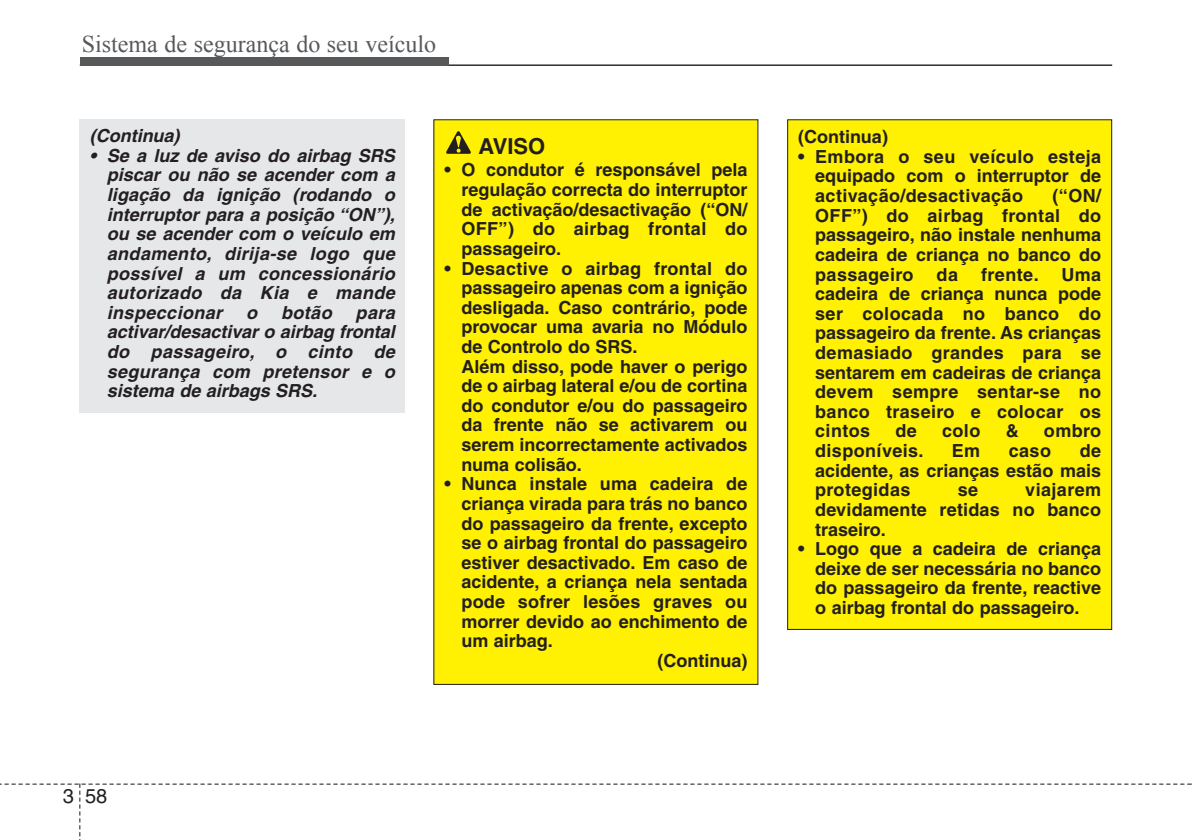
<style>
.page{position:relative;width:1192px;height:840px;background:#fff}
.page>*{position:absolute;margin:0;border:0;box-sizing:border-box;transform-origin:0 0}
.t1{font:24px "Times New Roman";color:#57585a}
.t2{font:700 22px "Helvetica";color:#231f20}
.t3{font:20px "Helvetica";color:#231f20}
.t4{font:700 18px/19.6px "Helvetica";color:#231f20;text-align:justify}
.t5{font:italic 700 18px/19.6px "Helvetica";letter-spacing:.02em;color:#231f20;text-align:justify}
.t6{font:700 18px "Helvetica";letter-spacing:.02em;color:#231f20}
</style>
<div class="page">
<svg style="left:0;top:783px;width:1192px;height:57px"></svg>
<hr style="left:80px;top:64px;width:1032px;height:2px;background:#231f20">
<div style="left:80px;top:57px;width:368px;height:8px;background:#57585a"></div>
<div style="left:80px;top:119px;width:325px;height:294px;background:#e6e7e9"></div>
<div style="left:434px;top:120px;width:323px;height:564px;background:#fff101"></div>
<img style="left:446px;top:131px;width:24px;height:23px">
<div style="left:787px;top:120px;width:324px;height:509px;background:#fff101"></div>
<div style="left:787px;top:119px;width:325px;height:510px;border:1px solid #231f20"></div>
<p class="t1" style="left:82px;top:31px;width:356px">Sistema de segurança do seu veículo</p>
<p class="t5" style="left:90px;top:128px;width:95px">(Continua)</p>
<p class="t5" style="left:107px;top:147px;width:293px;text-indent:-17px">• Se a luz de aviso do airbag SRS piscar ou não se acender com a ligação da ignição (rodando o interruptor para a posição “ON”), ou se acender com o veículo em andamento, dirija-se logo que possível a um concessionário autorizado da Kia e mande inspeccionar o botão para activar/desactivar o airbag frontal do passageiro, o cinto de segurança com pretensor e o sistema de airbags SRS.</p>
<p class="t2" style="left:478px;top:138px;width:68px">AVISO</p>
<p class="t4" style="left:461px;top:162px;width:287px;text-indent:-17px">• O condutor é responsável pela regulação correcta do interruptor de activação/desactivação (“ON/ OFF”) do airbag frontal do passageiro.</p>
<p class="t4" style="left:461px;top:260px;width:287px;text-align:left;text-indent:-17px">• Desactive o airbag frontal do passageiro apenas com a ignição desligada. Caso contrário, pode provocar uma avaria no Módulo de Controlo do SRS.<br>Além disso, pode haver o perigo de o airbag lateral e/ou de cortina do condutor e/ou do passageiro da frente não se activarem ou serem incorrectamente activados numa colisão.</p>
<p class="t4" style="left:444px;top:476px;width:304px">• Nunca instale uma cadeira de</p>
<p class="t4" style="left:461px;top:495px;width:287px">criança virada para trás no banco</p>
<p class="t4" style="left:461px;top:515px;width:287px">do passageiro da frente, excepto</p>
<p class="t4" style="left:461px;top:534px;width:287px">se o airbag frontal do passageiro</p>
<p class="t4" style="left:461px;top:554px;width:287px">estiver desactivado. Em caso de</p>
<p class="t4" style="left:461px;top:574px;width:287px">acidente, a criança nela sentada</p>
<p class="t4" style="left:461px;top:593px;width:287px">pode sofrer lesões graves ou</p>
<p class="t4" style="left:461px;top:613px;width:287px">morrer devido ao enchimento de</p>
<p class="t4" style="left:461px;top:632px;width:93px">um airbag.</p>
<p class="t4" style="left:657px;top:652px;width:91px">(Continua)</p>
<p class="t3" style="left:63px;top:788px;width:46px">3 58</p>
<p class="t4" style="left:798px;top:129px;width:91px">(Continua)</p>
<p class="t4" style="left:815px;top:148px;width:287px;text-indent:-17px">• Embora o seu veículo esteja equipado com o interruptor de activação/desactivação</p>
<p class="t4" style="left:815px;top:188px;width:287px;text-indent:237px">(“ON/ OFF”) do airbag frontal do passageiro, não instale nenhuma cadeira de criança no banco do passageiro</p>
<p class="t4" style="left:815px;top:266px;width:287px;text-indent:166px">frente. Uma cadeira de criança nunca pode ser colocada no banco do passageiro da frente. As crianças demasiado grandes para se sentarem em cadeiras de criança devem sempre sentar-se no banco traseiro e colocar os cintos</p>
<p class="t4" style="left:936px;top:266px;width:23px">da</p>
<p class="t4" style="left:895px;top:423px;width:23px">de</p>
<p class="t4" style="left:942px;top:423px;width:40px">colo</p>
<p class="t4" style="left:1005px;top:423px;width:14px">&amp;</p>
<p class="t4" style="left:1043px;top:423px;width:59px">ombro</p>
<p class="t6" style="left:815px;top:444px;width:110px">disponíveis.</p>
<p class="t4" style="left:951px;top:442px;width:30px">Em</p>
<p class="t4" style="left:1008px;top:442px;width:44px">caso</p>
<p class="t4" style="left:815px;top:442px;width:287px;text-indent:264px">de acidente, as crianças estão mais protegidas</p>
<p class="t4" style="left:815px;top:482px;width:287px;text-indent:210px">viajarem devidamente retidas no banco traseiro.</p>
<p class="t4" style="left:815px;top:540px;width:287px;text-indent:-17px">• Logo que a cadeira de criança deixe de ser necessária no banco do passageiro da frente, reactive o airbag frontal do passageiro.</p>
<p class="t4" style="left:957px;top:482px;width:22px">se</p>
</div>
